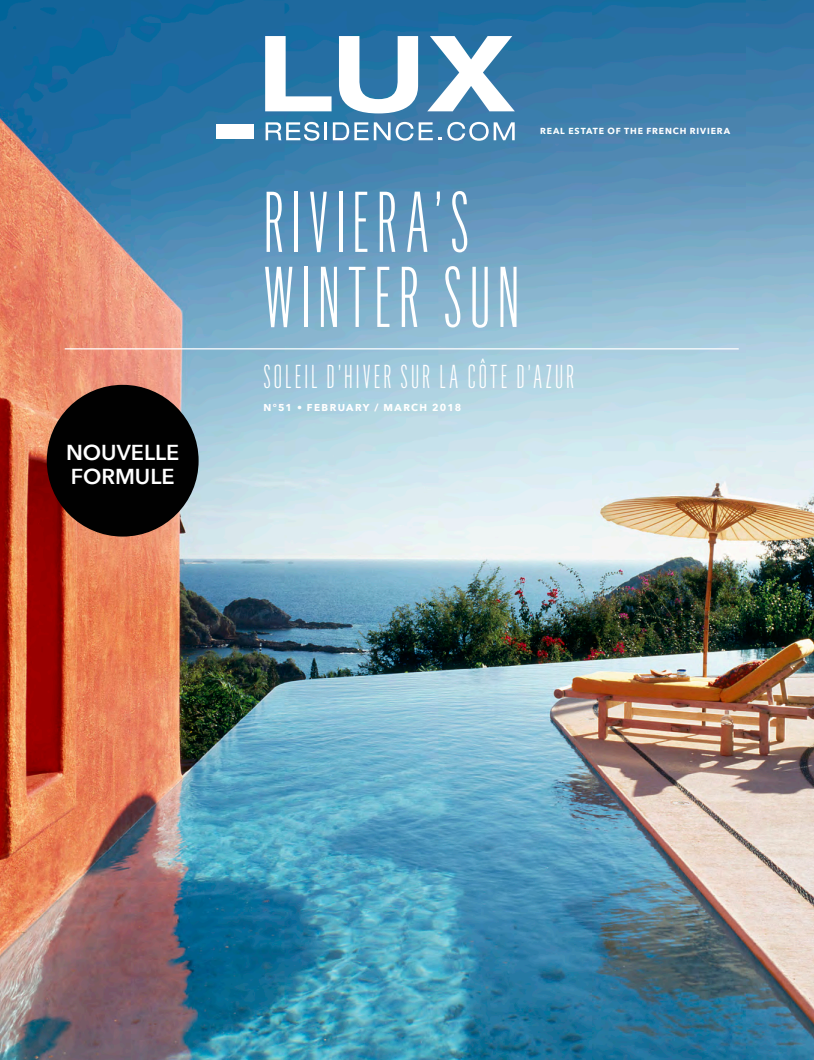
<style>
.page{position:relative;width:814px;height:1060px;background:#fff}
.page>*{position:absolute;margin:0;border:0;box-sizing:border-box;transform-origin:0 0}
.GRAND_TITRE{font:300 84.38px/75px "Flama Ultracondensed";letter-spacing:.085em;color:#fff}
.SOUS_TITRE{font:300 32.5px "Flama Ultracondensed";letter-spacing:.095em;color:#fff}
.t1{font:600 21.62px "Avenir Next";color:#fff}
.NUMÉRO___DATE{font:700 10px "Avenir Next";letter-spacing:.135em;color:#fff}
.BASE_LINE{font:700 8.75px "Avenir Next";letter-spacing:.095em;color:#fff}
</style>
<div class="page">
<img style="left:0;top:0;width:813px;height:1059px">
<svg style="left:265px;top:122px;width:61px;height:19px"></svg>
<svg style="left:332px;top:122px;width:100px;height:19px"></svg>
<svg style="left:447px;top:122px;width:67px;height:19px"></svg>
<svg style="left:265px;top:36px;width:66px;height:75px"></svg>
<svg style="left:339px;top:36px;width:79px;height:77px"></svg>
<svg style="left:427px;top:36px;width:87px;height:75px"></svg>
<div style="left:216px;top:124px;width:37px;height:15px;background:#fff"></div>
<hr style="left:65px;top:348px;width:673px;height:1px;background:#fff">
<div style="left:47px;top:385px;width:151px;height:151px;background:#010101;border-radius:50%"></div>
<p class="t1" style="left:66px;top:439px;width:115px">NOUVELLE</p>
<p class="t1" style="left:71px;top:463px;width:105px">FORMULE</p>
<p class="BASE_LINE" style="left:539px;top:126px;width:191px">REAL ESTATE OF THE FRENCH RIVIERA</p>
<p class="GRAND_TITRE" style="left:263px;top:183px;width:258px">RIVIERA’S<br>WINTER SUN</p>
<p class="SOUS_TITRE" style="left:263px;top:357px;width:312px">SOLEIL D’HIVER SUR LA CÔTE D’AZUR</p>
<p class="NUMÉRO___DATE" style="left:263px;top:401px;width:199px">N°51 • FEBRUARY / MARCH 2018</p>
</div>
